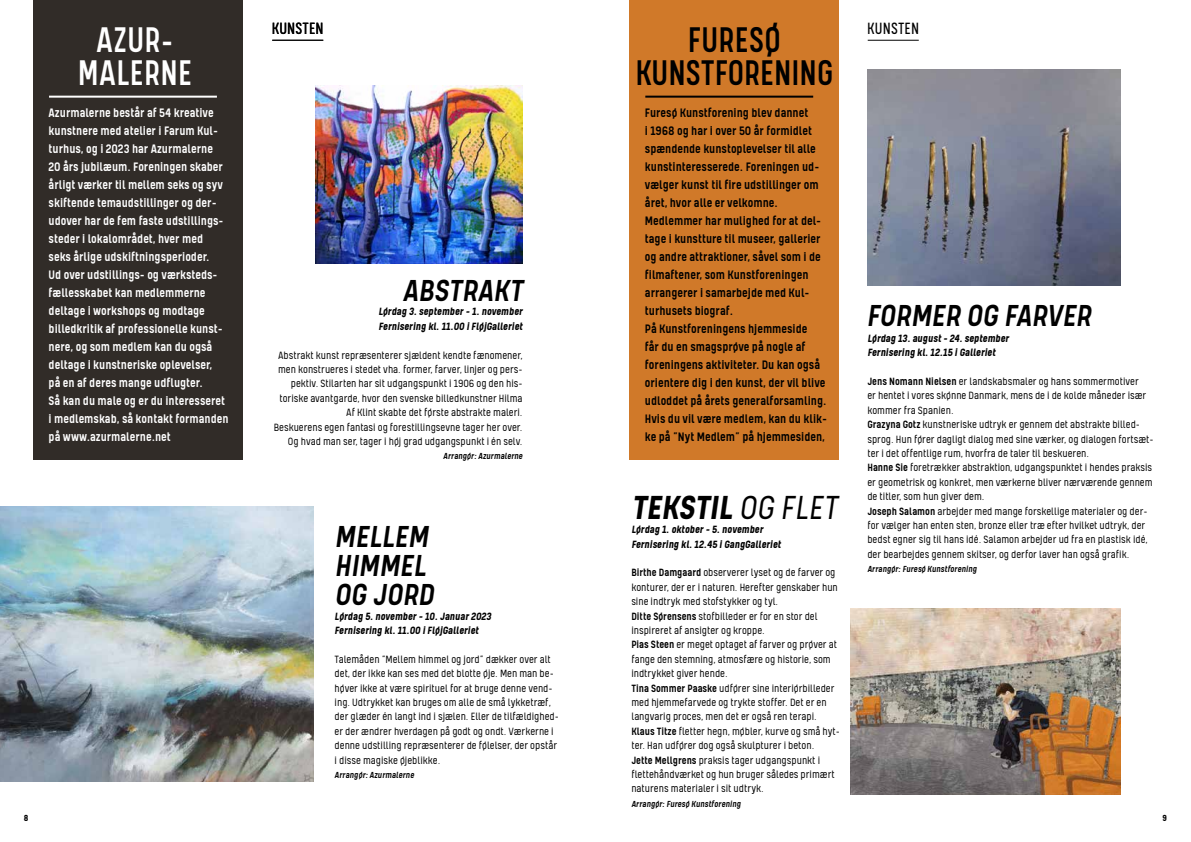
<style>
.page{position:relative;width:1191px;height:842px;background:#fff}
.page>*{position:absolute;margin:0;border:0;box-sizing:border-box;transform-origin:0 0}
.t1{font:italic 700 38px "Kelpt Sans B1";color:#000}
.t2{font:500 34.9px/33.2px "Kelpt Sans B2";color:#000;text-align:center}
.t3{font:500 34.9px/33.2px "Kelpt Sans B2";letter-spacing:.01em;color:#fff;text-align:center}
.t4{font:italic 500 34.6px/29.3px "Kelpt Sans B1";color:#000}
.t5{font:16px "Kelpt Sans B2";letter-spacing:.01em;color:#000}
.t6{font:500 14px/18px "Kelpt Sans B1";color:#000}
.t7{font:500 14px/18px "Kelpt Sans B1";color:#fff}
.t8{font:300 12px/14.4px "Kelpt Sans B1";color:#000}
.t9{font:italic 700 12px/14.4px "Kelpt Sans B1";color:#000}
.t10{font:italic 500 10px "Kelpt Sans B1";color:#000}
.t11{font:700 10px "Kelpt Sans B1";color:#000}
.s1{font-weight:300}
.s2{font-weight:500}
</style>
<div class="page">
<img style="left:315px;top:85px;width:207px;height:179px">
<img style="left:0;top:507px;width:314px;height:274px">
<hr style="left:867px;top:40px;width:51px;height:1px;background:#000">
<img style="left:850px;top:608px;width:270px;height:187px">
<img style="left:867px;top:69px;width:253px;height:216px">
<hr style="left:272px;top:40px;width:51px;height:1px;background:#000">
<div style="left:33px;top:0;width:209px;height:459px;background:#312c28"></div>
<hr style="left:49px;top:96px;width:168px;height:2px;background:#fff">
<div style="left:629px;top:0;width:209px;height:459px;background:#d07929"></div>
<hr style="left:645px;top:96px;width:168px;height:2px;background:#000">
<h2 class="t3" style="left:78px;top:22px;width:116px">AZUR-<br>MALERNE</h2>
<p class="t7" style="left:49px;top:103px;width:181px">Azurmalerne består af 54 kreative kunstnere med atelier i Farum Kul&shy;turhus, og i 2023 har Azurmalerne<br>20 års jubilæum. Foreningen skaber årligt værker til mellem seks og syv skiftende temaudstillinger og der&shy;udover har de fem faste udstillings&shy;steder i lokalområdet, hver med seks årlige udskiftningsperioder.<br>Ud over udstillings- og værksteds&shy;fællesskabet kan medlemmerne deltage i workshops og modtage billedkritik af professionelle kunst&shy;nere, og som medlem kan du også deltage i kunstneriske oplevelser,<br>på en af deres mange udflugter.<br>Så kan du male og er du interesseret i medlemskab, så kontakt formanden på www.azurmalerne.net</p>
<h3 class="t5" style="left:272px;top:19px;width:53px">KUNSTEN</h3>
<h3 class="t4" style="left:402px;top:275px;width:122px">ABSTRAKT</h3>
<p class="t9" style="left:378px;top:304px;width:146px">Lørdag 3. september - 1. november<br>Fernisering kl. 11.00 i FløjGalleriet</p>
<p class="t8" style="left:274px;top:347px;width:250px;text-align:right">Abstrakt kunst repræsenterer sjældent kendte fænomener, men konstrueres i stedet vha. former, farver, linjer og pers&shy;pektiv. Stilarten har sit udgangspunkt i 1906 og den his&shy;toriske avantgarde, hvor den svenske billedkunstner Hilma Af Klint skabte det første abstrakte maleri.<br>Beskuerens egen fantasi og forestillingsevne tager her over.<br>Og hvad man ser, tager i høj grad udgangspunkt i én selv.</p>
<p class="t10" style="left:443px;top:451px;width:81px">Arrangør: Azurmalerne</p>
<h3 class="t4" style="left:334px;top:520px;width:101px">MELLEM<br>HIMMEL<br>OG JORD</h3>
<p class="t9" style="left:334px;top:608px;width:158px">Lørdag 5. november – 10. Januar 2023<br>Fernisering kl. 11.00 i FløjGalleriet</p>
<p class="t8" style="left:334px;top:652px;width:226px">Talemåden “Mellem himmel og jord” dækker over alt det, der ikke kan ses med det blotte øje. Men man be&shy;høver ikke at være spirituel for at bruge denne vend&shy;ing. Udtrykket kan bruges om alle de små lykketræf, der glæder én langt ind i sjælen. Eller de tilfældighed&shy;er der ændrer hverdagen på godt og ondt. Værkerne i denne udstilling repræsenterer de følelser, der opstår i disse magiske øjeblikke.</p>
<p class="t10" style="left:334px;top:769px;width:81px">Arrangør: Azurmalerne</p>
<h2 class="t2" style="left:635px;top:22px;width:199px">FURESØ<br>KUNSTFORENING</h2>
<p class="t6" style="left:645px;top:103px;width:184px">Furesø Kunstforening blev dannet<br>i 1968 og har i over 50 år formidlet spændende kunstoplevelser til alle kunstinteresserede. Foreningen ud&shy;vælger kunst til fire udstillinger om året, hvor alle er velkomne.<br>Medlemmer har mulighed for at del&shy;tage i kunstture til museer, gallerier og andre attraktioner, såvel som i de filmaftener, som Kunstforeningen arrangerer i samarbejde med Kul&shy;turhusets biograf.<br>På Kunstforeningens hjemmeside<br>får du en smagsprøve på nogle af foreningens aktiviteter. Du kan også orientere dig i den kunst, der vil blive udloddet på årets generalforsamling.<br>Hvis du vil være medlem, kan du klik&shy;ke på ”Nyt Medlem” på hjemmesiden,</p>
<h1 class="t1" style="left:631px;top:486px;width:208px">TEKSTIL <span class="s1">OG FLET</span></h1>
<p class="t9" style="left:631px;top:522px;width:151px">Lørdag 1. oktober – 5. november<br>Fernisering kl. 12.45 i GangGalleriet</p>
<p class="t8" style="left:631px;top:565px;width:210px"><span class="s2">Birthe Damgaard</span> observerer lyset og de farver og konturer, der er i naturen. Herefter genskaber hun sine indtryk med stofstykker og tyl.<br><span class="s2">Ditte Sørensens</span> stofbilleder er for en stor del inspireret af ansigter og kroppe.<br><span class="s2">Pias Steen</span> er meget optaget af farver og prøver at fange den stemning, atmosfære og historie, som indtrykket giver hende.<br><span class="s2">Tina Sommer Paaske</span> udfører sine interiørbilleder med hjemmefarvede og trykte stoffer. Det er en langvarig proces, men det er også ren terapi.<br><span class="s2">Klaus Titze</span> fletter hegn, møbler, kurve og små hyt&shy;ter. Han udfører dog også skulpturer i beton.<br><span class="s2">Jette Mellgrens</span> praksis tager udgangspunkt i flettehåndværket og hun bruger således primært naturens materialer i sit udtryk.</p>
<p class="t10" style="left:631px;top:798px;width:111px">Arrangør: Furesø Kunstforening</p>
<h3 class="t5" style="left:867px;top:19px;width:53px">KUNSTEN</h3>
<h3 class="t4" style="left:866px;top:299px;width:226px">FORMER OG FARVER</h3>
<p class="t9" style="left:867px;top:331px;width:143px">Lørdag 13. august – 24. september<br>Fernisering kl. 12.15 i Galleriet</p>
<p class="t8" style="left:867px;top:374px;width:288px"><span class="s2">Jens Nomann Nielsen</span> er landskabsmaler og hans sommermotiver<br>er hentet i vores skønne Danmark, mens de i de kolde måneder især kommer fra Spanien.<br><span class="s2">Grazyna Gotz</span> kunstneriske udtryk er gennem det abstrakte billed&shy;sprog. Hun fører dagligt dialog med sine værker, og dialogen fortsæt&shy;ter i det offentlige rum, hvorfra de taler til beskueren.<br><span class="s2">Hanne Sie</span> foretrækker abstraktion, udgangspunktet i hendes praksis er geometrisk og konkret, men værkerne bliver nærværende gennem de titler, som hun giver dem.<br><span class="s2">Joseph Salamon</span> arbejder med mange forskellige materialer og der&shy;for vælger han enten sten, bronze eller træ efter hvilket udtryk, der bedst egner sig til hans idé. Salamon arbejder ud fra en plastisk idé, der bearbejdes gennem skitser, og derfor laver han også grafik.</p>
<p class="t10" style="left:867px;top:564px;width:111px">Arrangør: Furesø Kunstforening</p>
<p class="t11" style="left:24px;top:812px;width:6px">8</p>
<p class="t11" style="left:1162px;top:812px;width:6px">9</p>
</div>
